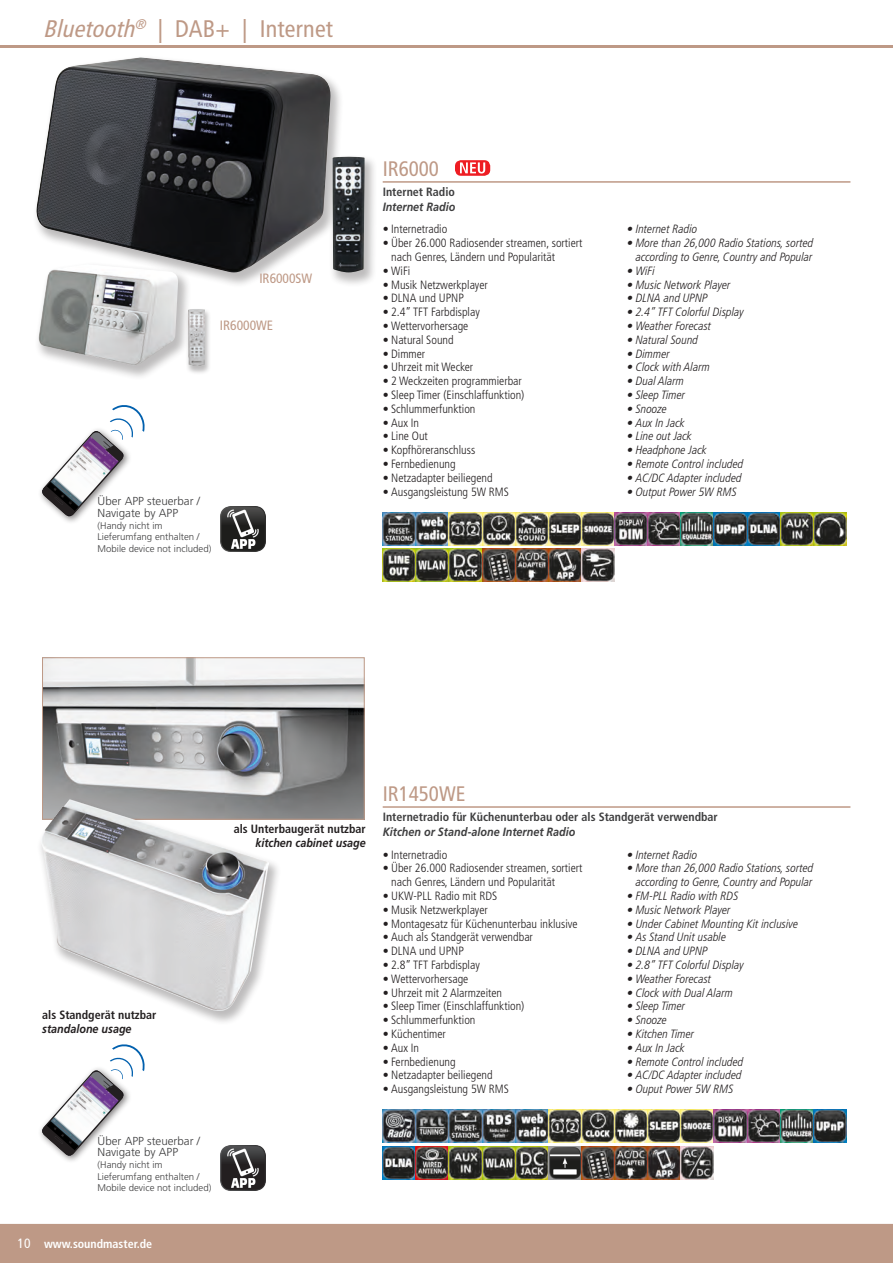
<style>
.page{position:relative;width:893px;height:1263px;background:#fff}
.page>*{position:absolute;margin:0;border:0;box-sizing:border-box;transform-origin:0 0}
.t1{font:condensed 24px "Frutiger LT";letter-spacing:.01em;color:#be9986}
.G_ArtNr{font:condensed 21px "Frutiger LT";color:#be9986}
.Beschreibung_neu{font:condensed 13.5px "Frutiger LT";color:#be9986}
.t2{font:condensed 13.5px "Frutiger LT";color:#fff}
.t3{font:300 condensed 12px/13.8px "Frutiger LT";color:#231f20}
.t4{font:italic 300 condensed 12px/13.8px "Frutiger LT Pro";color:#231f20;text-align:right}
.G_Icon{font:700 condensed 12px/13.5px "Frutiger LT";color:#231f20}
.G_BeschDE{font:700 condensed 12px "Frutiger LT";color:#3e3e3f}
.G_BeschGB{font:italic 700 12px "Frutiger LT";color:#3e3e3f;scale:.9 1}
.t5{font:700 condensed 12px "Frutiger LT";color:#fff}
.t6{font:300 11.55px/11.6px "Frutiger LT";color:#3e3e3f}
.t7{font:300 9.6px/11.6px "Frutiger LT";color:#3e3e3f}
.s1{font-style:italic}
.s2{font-style:italic;font-stretch:normal}
</style>
<div class="page">
<div style="left:0;top:1224px;width:893px;height:39px;background:#be9986"></div>
<hr style="left:0;top:46px;width:893px;height:2px;background:#be9986">
<hr style="left:383px;top:181px;width:467px;height:2px;background:#be9986">
<img style="left:383px;top:512px;width:463px;height:33px">
<img style="left:383px;top:549px;width:232px;height:33px">
<hr style="left:383px;top:806px;width:467px;height:2px;background:#be9986">
<img style="left:383px;top:1109px;width:463px;height:34px">
<img style="left:383px;top:1146px;width:331px;height:33px">
<img style="left:220px;top:1145px;width:45px;height:45px">
<div style="left:38px;top:1066px;width:94px;height:98px;background:#231f20;opacity:.57"></div>
<svg style="left:42px;top:1044px;width:103px;height:112px"></svg>
<img style="left:47px;top:1076px;width:72px;height:74px">
<div style="left:32px;top:55px;width:312px;height:233px;background:#231f20;opacity:.3"></div>
<img style="left:36px;top:58px;width:295px;height:214px">
<div style="left:328px;top:154px;width:50px;height:134px;background:#231f20;opacity:.3"></div>
<img style="left:333px;top:157px;width:32px;height:115px">
<div style="left:34px;top:262px;width:157px;height:119px;background:#231f20;opacity:.3"></div>
<img style="left:39px;top:264px;width:139px;height:101px">
<div style="left:185px;top:308px;width:27px;height:67px;background:#231f20;opacity:.3"></div>
<img style="left:189px;top:309px;width:15px;height:56px">
<img style="left:44px;top:659px;width:319px;height:158px">
<div style="left:42px;top:657px;width:323px;height:162px;border:1px solid #be9986"></div>
<div style="left:37px;top:797px;width:244px;height:229px;background:#231f20;opacity:.3"></div>
<img style="left:41px;top:799px;width:227px;height:211px">
<svg style="left:455px;top:160px;width:35px;height:16px"></svg>
<svg style="left:460px;top:162px;width:25px;height:11px"></svg>
<img style="left:220px;top:506px;width:45px;height:45px">
<div style="left:38px;top:427px;width:94px;height:98px;background:#231f20;opacity:.57"></div>
<svg style="left:42px;top:405px;width:103px;height:112px"></svg>
<img style="left:47px;top:436px;width:72px;height:75px">
<h1 class="t1" style="left:43px;top:14px;width:291px"><span class="s1">Bluetooth</span><sup>®</sup> | DAB+ | Internet</h1>
<p class="Beschreibung_neu" style="left:259px;top:270px;width:54px">IR6000SW</p>
<p class="Beschreibung_neu" style="left:220px;top:318px;width:55px">IR6000WE</p>
<p class="t6" style="left:98px;top:496px;width:104px">Über APP steuerbar /<br>Navigate by APP</p>
<p class="t7" style="left:98px;top:520px;width:115px">(Handy nicht im<br>Lieferumfang enthalten /<br>Mobile device not included)</p>
<p class="G_ArtNr" style="left:383px;top:156px;width:58px">IR6000</p>
<p class="G_BeschDE" style="left:383px;top:185px;width:74px">Internet Radio</p>
<p class="G_BeschGB" style="left:383px;top:200px;width:82px">Internet Radio</p>
<p class="t3" style="left:383px;top:223px;width:66px">• Internetradio</p>
<p class="t3" style="left:391px;top:236px;width:193px;text-indent:-9px">• Über 26.000 Radiosender streamen, sortiert nach Genres, Ländern und Popularität</p>
<p class="t3" style="left:383px;top:264px;width:29px">• WiFi</p>
<p class="t3" style="left:383px;top:278px;width:107px">• Musik Netzwerkplayer</p>
<p class="t3" style="left:383px;top:292px;width:83px">• DLNA und UPNP</p>
<p class="t3" style="left:383px;top:305px;width:99px">• 2.4” TFT Farbdisplay</p>
<p class="t3" style="left:383px;top:319px;width:87px">• Wettervorhersage</p>
<p class="t3" style="left:383px;top:333px;width:72px">• Natural Sound</p>
<p class="t3" style="left:383px;top:347px;width:44px">• Dimmer</p>
<p class="t3" style="left:383px;top:361px;width:92px">• Uhrzeit mit Wecker</p>
<p class="t3" style="left:383px;top:374px;width:141px">• 2 Weckzeiten programmierbar</p>
<p class="t3" style="left:383px;top:388px;width:143px">• Sleep Timer (Einschlaffunktion)</p>
<p class="t3" style="left:383px;top:402px;width:94px">• Schlummerfunktion</p>
<p class="t3" style="left:383px;top:416px;width:38px">• Aux In</p>
<p class="t3" style="left:383px;top:430px;width:47px">• Line Out</p>
<p class="t3" style="left:383px;top:443px;width:94px">• Kopfhöreranschluss</p>
<p class="t3" style="left:383px;top:457px;width:74px">• Fernbedienung</p>
<p class="t3" style="left:383px;top:471px;width:111px">• Netzadapter beiliegend</p>
<p class="t3" style="left:383px;top:485px;width:128px">• Ausgangsleistung 5W RMS</p>
<p class="t4" style="left:627px;top:223px;width:72px">• Internet Radio</p>
<p class="t4" style="left:627px;top:236px;width:188px">• More than 26,000 Radio Stations, sorted according to Genre, Country and Popular</p>
<p class="t4" style="left:627px;top:264px;width:29px">• WiFi</p>
<p class="t4" style="left:627px;top:278px;width:105px">• Music Network Player</p>
<p class="t4" style="left:627px;top:292px;width:82px">• DLNA and UPNP</p>
<p class="t4" style="left:627px;top:305px;width:118px">• 2.4” TFT Colorful Display</p>
<p class="t4" style="left:627px;top:319px;width:86px">• Weather Forecast</p>
<p class="t4" style="left:627px;top:333px;width:72px">• Natural Sound</p>
<p class="t4" style="left:627px;top:347px;width:44px">• Dimmer</p>
<p class="t4" style="left:627px;top:361px;width:84px">• Clock with Alarm</p>
<p class="t4" style="left:627px;top:374px;width:58px">• Dual Alarm</p>
<p class="t4" style="left:627px;top:388px;width:59px">• Sleep Timer</p>
<p class="t4" style="left:627px;top:402px;width:41px">• Snooze</p>
<p class="t4" style="left:627px;top:416px;width:59px">• Aux In Jack</p>
<p class="t4" style="left:627px;top:430px;width:66px">• Line out Jack</p>
<p class="t4" style="left:627px;top:443px;width:81px">• Headphone Jack</p>
<p class="t4" style="left:627px;top:457px;width:118px">• Remote Control included</p>
<p class="t4" style="left:627px;top:471px;width:116px">• AC/DC Adapter included</p>
<p class="t4" style="left:627px;top:485px;width:111px">• Output Power 5W RMS</p>
<p class="G_Icon" style="left:42px;top:1008px;width:116px">als Standgerät nutzbar <span class="s2">standalone usage</span></p>
<p class="t6" style="left:98px;top:1135px;width:104px">Über APP steuerbar /<br>Navigate by APP</p>
<p class="t7" style="left:98px;top:1159px;width:115px">(Handy nicht im<br>Lieferumfang enthalten /<br>Mobile device not included)</p>
<p class="t2" style="left:17px;top:1235px;width:15px">10</p>
<p class="t5" style="left:44px;top:1236px;width:110px">www.soundmaster.de</p>
<p class="G_Icon" style="left:234px;top:822px;width:134px;text-align:right">als Unterbaugerät nutzbar <span class="s2">kitchen cabinet usage</span></p>
<p class="G_ArtNr" style="left:383px;top:781px;width:84px">IR1450WE</p>
<p class="G_BeschDE" style="left:383px;top:810px;width:337px">Internetradio für Küchenunterbau oder als Standgerät verwendbar</p>
<p class="G_BeschGB" style="left:383px;top:825px;width:216px">Kitchen or Stand-alone Internet Radio</p>
<p class="t3" style="left:383px;top:848px;width:66px">• Internetradio</p>
<p class="t3" style="left:391px;top:861px;width:193px;text-indent:-9px">• Über 26.000 Radiosender streamen, sortiert nach Genres, Ländern und Popularität</p>
<p class="t3" style="left:383px;top:889px;width:116px">• UKW-PLL Radio mit RDS</p>
<p class="t3" style="left:383px;top:903px;width:107px">• Musik Netzwerkplayer</p>
<p class="t3" style="left:383px;top:917px;width:196px">• Montagesatz für Küchenunterbau inklusive</p>
<p class="t3" style="left:383px;top:930px;width:152px">• Auch als Standgerät verwendbar</p>
<p class="t3" style="left:383px;top:944px;width:83px">• DLNA und UPNP</p>
<p class="t3" style="left:383px;top:958px;width:99px">• 2.8” TFT Farbdisplay</p>
<p class="t3" style="left:383px;top:972px;width:87px">• Wettervorhersage</p>
<p class="t3" style="left:383px;top:986px;width:121px">• Uhrzeit mit 2 Alarmzeiten</p>
<p class="t3" style="left:383px;top:999px;width:143px">• Sleep Timer (Einschlaffunktion)</p>
<p class="t3" style="left:383px;top:1013px;width:94px">• Schlummerfunktion</p>
<p class="t3" style="left:383px;top:1027px;width:65px">• Küchentimer</p>
<p class="t3" style="left:383px;top:1041px;width:38px">• Aux In</p>
<p class="t3" style="left:383px;top:1055px;width:74px">• Fernbedienung</p>
<p class="t3" style="left:383px;top:1068px;width:111px">• Netzadapter beiliegend</p>
<p class="t3" style="left:383px;top:1082px;width:128px">• Ausgangsleistung 5W RMS</p>
<p class="t4" style="left:627px;top:848px;width:72px">• Internet Radio</p>
<p class="t4" style="left:627px;top:861px;width:188px">• More than 26,000 Radio Stations, sorted according to Genre, Country and Popular</p>
<p class="t4" style="left:627px;top:889px;width:113px">• FM-PLL Radio with RDS</p>
<p class="t4" style="left:627px;top:903px;width:105px">• Music Network Player</p>
<p class="t4" style="left:627px;top:917px;width:173px">• Under Cabinet Mounting Kit inclusive</p>
<p class="t4" style="left:627px;top:930px;width:100px">• As Stand Unit usable</p>
<p class="t4" style="left:627px;top:944px;width:82px">• DLNA and UPNP</p>
<p class="t4" style="left:627px;top:958px;width:118px">• 2.8” TFT Colorful Display</p>
<p class="t4" style="left:627px;top:972px;width:86px">• Weather Forecast</p>
<p class="t4" style="left:627px;top:986px;width:107px">• Clock with Dual Alarm</p>
<p class="t4" style="left:627px;top:999px;width:59px">• Sleep Timer</p>
<p class="t4" style="left:627px;top:1013px;width:41px">• Snooze</p>
<p class="t4" style="left:627px;top:1027px;width:69px">• Kitchen Timer</p>
<p class="t4" style="left:627px;top:1041px;width:59px">• Aux In Jack</p>
<p class="t4" style="left:627px;top:1055px;width:118px">• Remote Control included</p>
<p class="t4" style="left:627px;top:1068px;width:116px">• AC/DC Adapter included</p>
<p class="t4" style="left:627px;top:1082px;width:108px">• Ouput Power 5W RMS</p>
</div>
